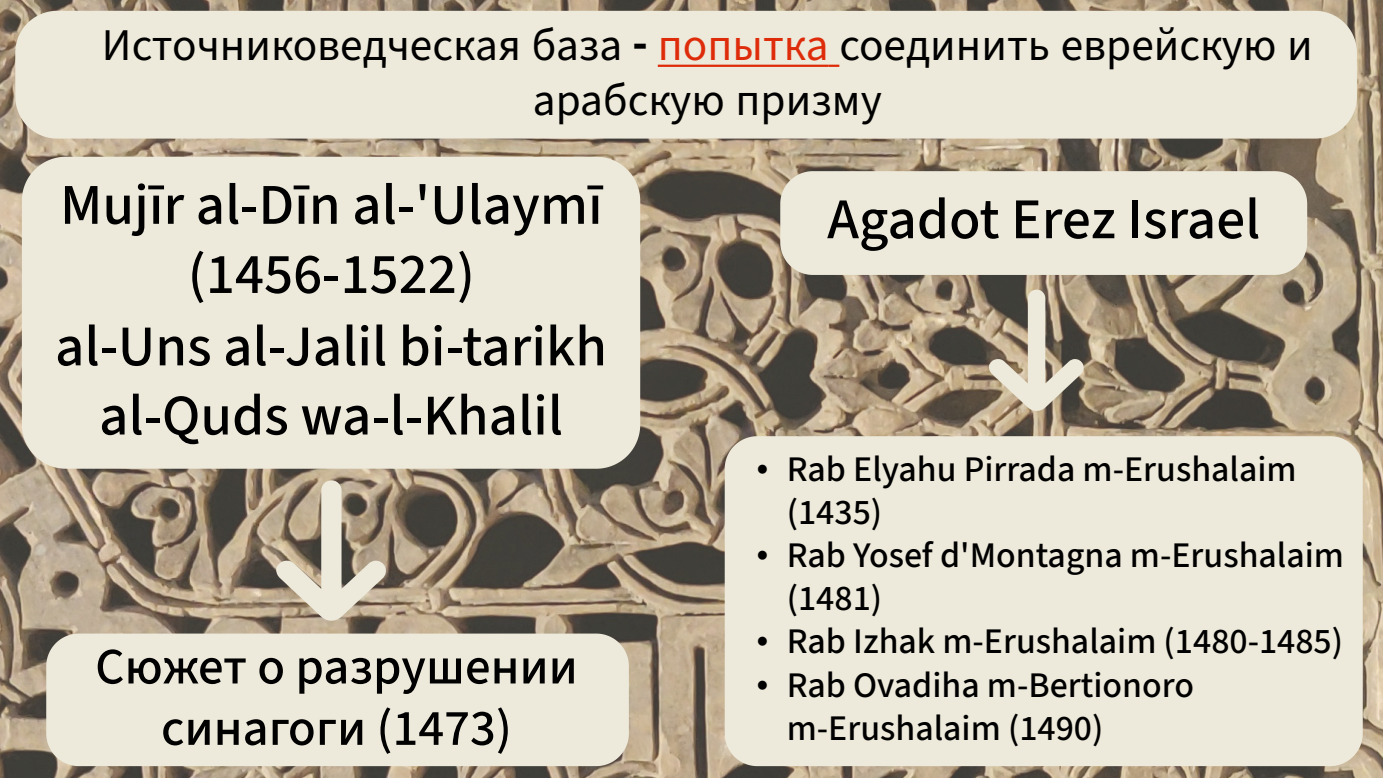
<style>
.page{position:relative;width:1383px;height:778px;background:#fff}
.page>*{position:absolute;margin:0;border:0;box-sizing:border-box;transform-origin:0 0}
.t1{font:500 57.6px/70.2px "Source Sans 3";color:#000;text-align:center}
.t2{font:500 51px/61.2px "Source Sans 3";color:#000;text-align:center}
.t3{font:45.3px/54.3px "Source Sans 3";color:#000;text-align:center}
.t4{font:500 36px/43.2px "Source Sans 3";color:#000}
.s1{font-family:"Anton"}
.s2{color:#de2c0b}
.s3{font-family:"Times New Roman";font-weight:400}
</style>
<div class="page">
<img style="left:0;top:0;width:1382px;height:778px">
<div style="left:15px;top:11px;width:1341px;height:128px;background:#edeadb"></div>
<hr style="left:658px;top:65px;width:170px;height:2px;background:#de2c0b">
<svg style="left:828px;top:65px;width:11px;height:2px"></svg>
<div style="left:780px;top:171px;width:527px;height:104px;background:#edeadb"></div>
<div style="left:22px;top:157px;width:618px;height:311px;background:#edeadb"></div>
<div style="left:46px;top:633px;width:583px;height:133px;background:#edeadb"></div>
<svg style="left:276px;top:480px;width:111px;height:142px;background:#b3a794"></svg>
<svg style="left:988px;top:289px;width:96px;height:123px;background:#a69c8a"></svg>
<div style="left:724px;top:436px;width:638px;height:330px;background:#edeadb"></div>
<p class="t3" style="left:102px;top:18px;width:1212px">Источниковедческая база <span class="s1">-</span> <span class="s2">попытка</span> соединить еврейскую и арабскую призму</p>
<h1 class="t1" style="left:55px;top:169px;width:553px">Mujīr al-Dīn al-'Ulaymī (1456-1522)<br>al-Uns al-Jalil bi-tarikh al-Quds wa-l-Khalil</h1>
<h2 class="t2" style="left:95px;top:636px;width:484px">Сюжет о разрушении синагоги (1473)</h2>
<h1 class="t1" style="left:827px;top:184px;width:434px">Agadot Erez Israel</h1>
<p class="t4" style="left:786px;top:447px;width:511px;text-indent:-31px"><span class="s3">•</span> Rab Elyahu Pirrada m-Erushalaim (1435)</p>
<p class="t4" style="left:786px;top:533px;width:558px;text-indent:-31px"><span class="s3">•</span> Rab Yosef d'Montagna m-Erushalaim (1481)</p>
<p class="t4" style="left:756px;top:620px;width:588px"><span class="s3">•</span> Rab Izhak m-Erushalaim (1480-1485)</p>
<p class="t4" style="left:786px;top:663px;width:409px;text-indent:-31px"><span class="s3">•</span> Rab Ovadiha m-Bertionoro m-Erushalaim (1490)</p>
</div>
